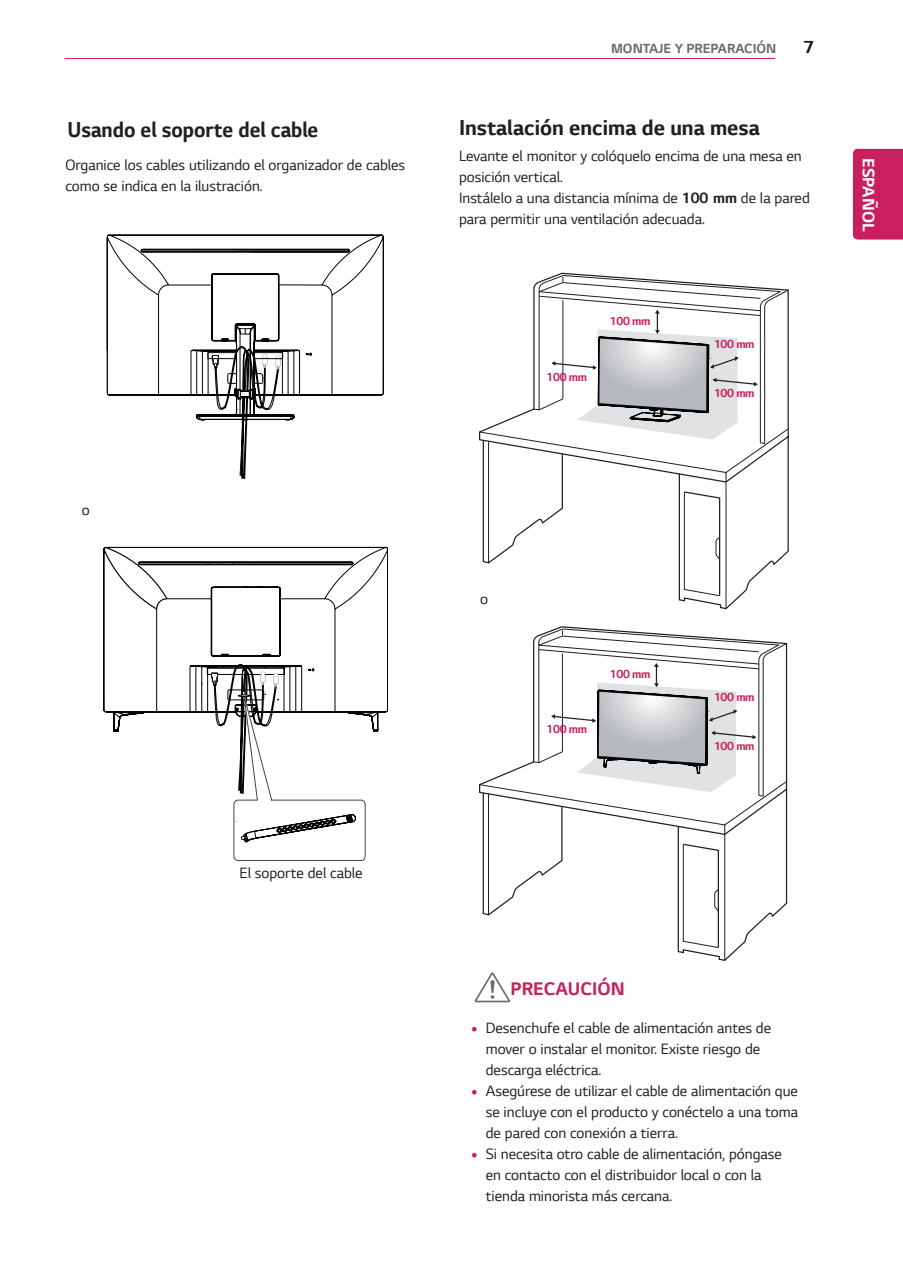
<style>
.page{position:relative;width:903px;height:1275px;background:#fff}
.page>*{position:absolute;margin:0;border:0;box-sizing:border-box;transform-origin:0 0}
.t1{font:700 22.75px "LG Smart";color:#231f20}
.t2{font:700 22.75px "LG Smart";color:#231f20;scale:.95 1}
.t3{font:700 19.25px "LG Smart";color:#c8205d}
.t4{font:700 18.38px "LG Smart";color:#1a161a}
.t5{font:700 17.5px "LG Smart";color:#fff}
.t6{font:15.75px/21px "LG Smart";color:#231f20}
.t7{font:700 14px "LG Smart";color:#6c6d70}
.t8{font:700 12.25px "LG Smart";letter-spacing:-.025em;color:#c8205d}
.s1{font-weight:700}
</style>
<div class="page">
<hr style="left:64px;top:58px;width:711px;height:1px;background:#c8205d">
<div style="left:853px;top:149px;width:50px;height:91px;background:#c8205d"></div>
<svg style="left:479px;top:626px;width:309px;height:284px"></svg>
<svg style="left:482px;top:628px;width:298px;height:333px"></svg>
<svg style="left:479px;top:273px;width:309px;height:286px"></svg>
<svg style="left:482px;top:275px;width:299px;height:334px"></svg>
<svg style="left:366px;top:547px;width:22px;height:185px"></svg>
<svg style="left:104px;top:547px;width:262px;height:314px"></svg>
<svg style="left:312px;top:235px;width:71px;height:161px"></svg>
<svg style="left:107px;top:235px;width:205px;height:244px"></svg>
<svg style="left:475px;top:972px;width:35px;height:30px"></svg>
<h1 class="t2" style="left:68px;top:114px;width:266px">Usando el soporte del cable</h1>
<p class="t6" style="left:65px;top:154px;width:341px">Organice los cables utilizando el organizador de cables como se indica en la ilustración.</p>
<p class="t6" style="left:82px;top:499px;width:9px">o</p>
<p class="t6" style="left:239px;top:862px;width:125px">El soporte del cable</p>
<p class="t7" style="left:611px;top:38px;width:167px">MONTAJE Y PREPARACIÓN</p>
<p class="t4" style="left:803px;top:34px;width:12px">7</p>
<h1 class="t1" style="left:459px;top:112px;width:302px">Instalación encima de una mesa</h1>
<p class="t6" style="left:459px;top:145px;width:352px">Levante el monitor y colóquelo encima de una mesa en posición vertical.<br>Instálelo a una distancia mínima de <span class="s1">100 mm</span> de la pared para permitir una ventilación adecuada.</p>
<p class="t8" style="left:546px;top:368px;width:42px">100 mm</p>
<p class="t8" style="left:610px;top:312px;width:42px">100 mm</p>
<p class="t8" style="left:714px;top:335px;width:42px">100 mm</p>
<p class="t8" style="left:714px;top:385px;width:42px">100 mm</p>
<p class="t5" style="left:880px;top:158px;width:75px;rotate:90deg">ESPAÑOL</p>
<p class="t6" style="left:480px;top:588px;width:9px">o</p>
<p class="t8" style="left:546px;top:721px;width:42px">100 mm</p>
<p class="t8" style="left:610px;top:665px;width:42px">100 mm</p>
<p class="t8" style="left:714px;top:688px;width:42px">100 mm</p>
<p class="t8" style="left:714px;top:738px;width:42px">100 mm</p>
<p class="t3" style="left:511px;top:975px;width:116px">PRECAUCIÓN</p>
<p class="t6" style="left:486px;top:1017px;width:314px">Desenchufe el cable de alimentación antes de mover o instalar el monitor. Existe riesgo de descarga eléctrica.<br>Asegúrese de utilizar el cable de alimentación que se incluye con el producto y conéctelo a una toma de pared con conexión a tierra.<br>Si necesita otro cable de alimentación, póngase en contacto con el distribuidor local o con la tienda minorista más cercana.</p>
</div>
